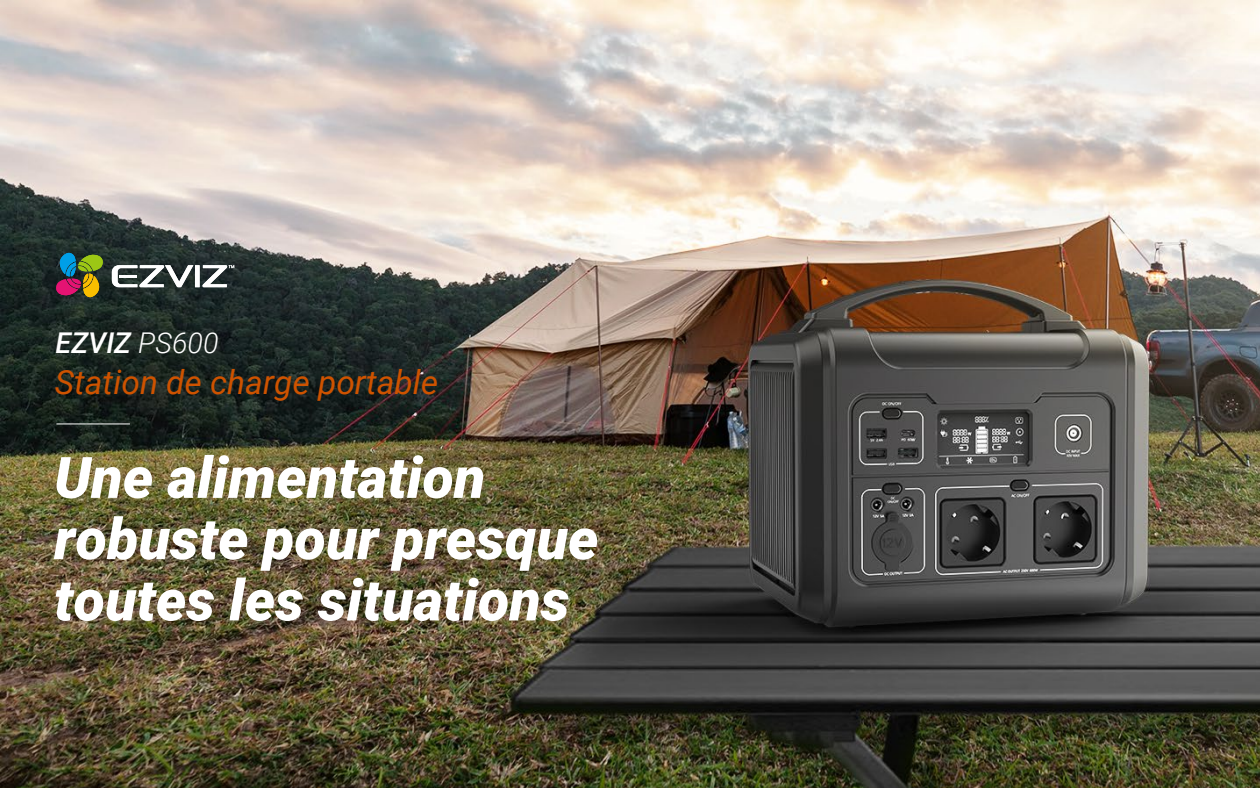
<style>
.page{position:relative;width:1260px;height:788px;background:#fff}
.page>*{position:absolute;margin:0;border:0;box-sizing:border-box;transform-origin:0 0}
.t1{font:italic 900 57.23px/61.2px "Roboto";color:#fff}
.t2{font:italic 33.43px "Roboto";color:#ce5300}
.t3{font:italic 500 28.61px "Roboto";color:#fff}
.s1{font-weight:300}
</style>
<div class="page">
<img style="left:0;top:0;width:1260px;height:788px">
<svg style="left:56px;top:253px;width:47px;height:44px;background:#666144"></svg>
<svg style="left:112px;top:265px;width:122px;height:22px"></svg>
<hr style="left:56px;top:423px;width:74px;height:1px;background:#fff">
<p class="t3" style="left:56px;top:323px;width:165px">EZVIZ <span class="s1">PS600</span></p>
<p class="t2" style="left:55px;top:358px;width:385px">Station de charge portable</p>
<p class="t1" style="left:54px;top:444px;width:546px">Une alimentation robuste pour presque toutes les situations</p>
</div>
